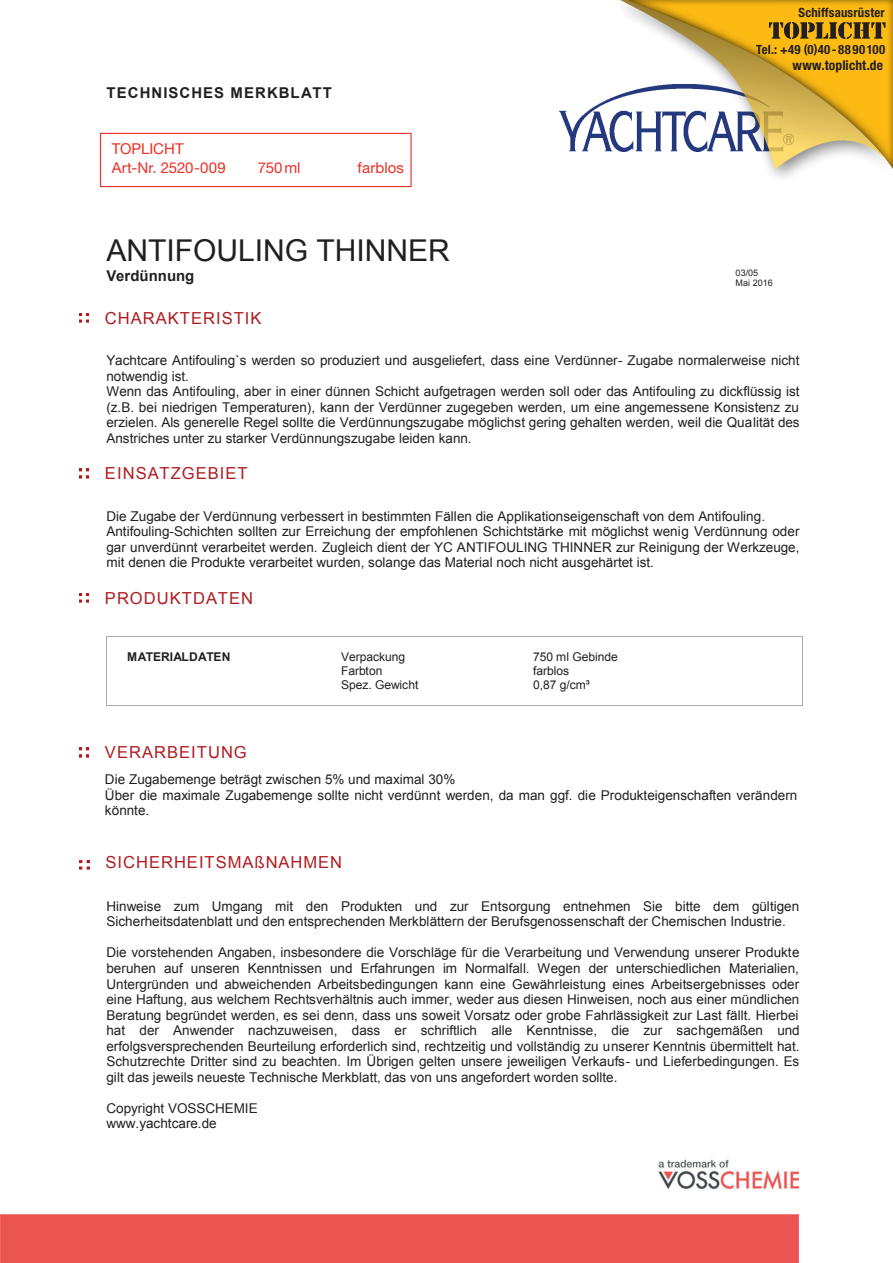
<style>
.page{position:relative;width:893px;height:1263px;background:#fff}
.page>*{position:absolute;margin:0;border:0;box-sizing:border-box;transform-origin:0 0}
.t1{font:30px "Arial";color:#231f20}
.t2{font:16.5px "Arial";letter-spacing:.06em;color:#ae1d21}
.t3{font:15px/19.2px "Helvetica Neue LTW1 G";letter-spacing:.005em;color:#ee2e24}
.t4{font:700 15px "Arial";letter-spacing:.065em;color:#231f20}
.t5{font:700 15px "Arial";color:#231f20}
.t6{font:13.5px/15.6px "Arial";letter-spacing:.005em;color:#231f20}
.t7{font:700 condensed 13.5px "Helvetica Neue LTW1 G";letter-spacing:.01em;color:#231f20}
.t8{font:700 condensed 12.75px "Helvetica Neue LTW1 G";letter-spacing:.015em;color:#231f20}
.t9{font:12px "Arial";letter-spacing:-.005em;color:#231f20}
.t10{font:700 12px "Arial";color:#231f20}
.t11{font:9px/10.2px "Arial";letter-spacing:.005em;color:#231f20}
</style>
<div class="page">
<img style="left:0;top:1159px;width:799px;height:104px">
<img style="left:560px;top:97px;width:53px;height:55px">
<svg style="left:79px;top:313px;width:10px;height:10px"></svg>
<svg style="left:79px;top:469px;width:10px;height:9px"></svg>
<svg style="left:79px;top:593px;width:10px;height:10px"></svg>
<hr style="left:107px;top:636px;width:226px;height:1px;background:#a8a9ad">
<hr style="left:334px;top:636px;width:191px;height:1px;background:#a8a9ad">
<hr style="left:526px;top:636px;width:276px;height:1px;background:#a8a9ad">
<svg style="left:106px;top:636px;width:1px;height:70px"></svg>
<hr style="left:107px;top:705px;width:226px;height:1px;background:#a8a9ad">
<hr style="left:333px;top:705px;width:192px;height:1px;background:#a8a9ad">
<hr style="left:525px;top:705px;width:277px;height:1px;background:#a8a9ad">
<svg style="left:802px;top:636px;width:1px;height:70px"></svg>
<svg style="left:79px;top:748px;width:10px;height:9px"></svg>
<svg style="left:80px;top:860px;width:9px;height:10px"></svg>
<div style="left:613px;top:0;width:280px;height:185px;background:#231f20;opacity:.7"></div>
<svg style="left:620px;top:0;width:273px;height:169px"></svg>
<svg style="left:769px;top:22px;width:116px;height:17px;background:#876619"></svg>
<div style="left:100px;top:133px;width:312px;height:54px;border:1px solid #ee2e24"></div>
<p class="t8" style="left:798px;top:5px;width:88px">Schiffsausrüster</p>
<p class="t4" style="left:106px;top:83px;width:227px">TECHNISCHES MERKBLATT</p>
<p class="t3" style="left:112px;top:139px;width:116px">TOPLICHT<br>Art-Nr. 2520-009</p>
<p class="t3" style="left:258px;top:158px;width:44px">750ml</p>
<p class="t3" style="left:358px;top:158px;width:48px">farblos</p>
<p class="t8" style="left:756px;top:42px;width:130px">Tel.: +49 (0)40-8890100</p>
<p class="t7" style="left:792px;top:57px;width:92px">www.toplicht.de</p>
<h1 class="t1" style="left:106px;top:230px;width:345px">ANTIFOULING THINNER</h1>
<p class="t5" style="left:106px;top:266px;width:90px">Verdünnung</p>
<p class="t11" style="left:736px;top:268px;width:39px">03/05<br>Mai 2016</p>
<p class="t2" style="left:105px;top:307px;width:158px">CHARAKTERISTIK</p>
<p class="t6" style="left:106px;top:353px;width:695px">Yachtcare Antifouling`s werden so produziert und ausgeliefert, dass eine Verdünner- Zugabe normalerweise nicht notwendig ist.<br>Wenn das Antifouling, aber in einer dünnen Schicht aufgetragen werden soll oder das Antifouling zu dickflüssig ist (z.B. bei niedrigen Temperaturen), kann der Verdünner zugegeben werden, um eine angemessene Konsistenz zu erzielen. Als generelle Regel sollte die Verdünnungszugabe möglichst gering gehalten werden, weil die Qualität des Anstriches unter zu starker Verdünnungszugabe leiden kann.</p>
<p class="t2" style="left:105px;top:463px;width:144px">EINSATZGEBIET</p>
<p class="t6" style="left:106px;top:508px;width:695px">Die Zugabe der Verdünnung verbessert in bestimmten Fällen die Applikationseigenschaft von dem Antifouling.<br>Antifouling-Schichten sollten zur Erreichung der empfohlenen Schichtstärke mit möglichst wenig Verdünnung oder gar unverdünnt verarbeitet werden. Zugleich dient der YC ANTIFOULING THINNER zur Reinigung der Werkzeuge, mit denen die Produkte verarbeitet wurden, solange das Material noch nicht ausgehärtet ist.</p>
<p class="t2" style="left:105px;top:587px;width:150px">PRODUKTDATEN</p>
<p class="t10" style="left:127px;top:649px;width:105px">MATERIALDATEN</p>
<p class="t9" style="left:341px;top:649px;width:66px">Verpackung</p>
<p class="t9" style="left:533px;top:649px;width:86px">750 ml Gebinde</p>
<p class="t9" style="left:341px;top:663px;width:43px">Farbton</p>
<p class="t9" style="left:533px;top:663px;width:38px">farblos</p>
<p class="t9" style="left:341px;top:677px;width:79px">Spez. Gewicht</p>
<p class="t9" style="left:533px;top:677px;width:58px">0,87 g/cm³</p>
<p class="t2" style="left:105px;top:742px;width:143px">VERARBEITUNG</p>
<p class="t6" style="left:105px;top:772px;width:694px">Die Zugabemenge beträgt zwischen 5% und maximal 30%<br>Über die maximale Zugabemenge sollte nicht verdünnt werden, da man ggf. die Produkteigenschaften verändern könnte.</p>
<p class="t2" style="left:105px;top:851px;width:238px">SICHERHEITSMAßNAHMEN</p>
<p class="t6" style="left:106px;top:899px;width:694px">Hinweise zum Umgang mit den Produkten und zur Entsorgung entnehmen Sie bitte dem gültigen<br>Sicherheitsdatenblatt und den entsprechenden Merkblättern der Berufsgenossenschaft der Chemischen Industrie.</p>
<p class="t6" style="left:106px;top:945px;width:695px;text-align:justify">Die vorstehenden Angaben, insbesondere die Vorschläge für die Verarbeitung und Verwendung unserer Produkte beruhen auf unseren Kenntnissen und Erfahrungen im Normalfall. Wegen der unterschiedlichen Materialien, Untergründen und abweichenden Arbeitsbedingungen kann eine Gewährleistung eines Arbeitsergebnisses oder eine Haftung, aus welchem Rechtsverhältnis auch immer, weder aus diesen Hinweisen, noch aus einer mündlichen Beratung begründet werden, es sei denn, dass uns soweit Vorsatz oder grobe Fahrlässigkeit zur Last fällt. Hierbei hat der Anwender nachzuweisen, dass er schriftlich alle Kenntnisse, die zur sachgemäßen und erfolgsversprechenden Beurteilung erforderlich sind, rechtzeitig und vollständig zu unserer Kenntnis übermittelt hat.<br>Schutzrechte Dritter sind zu beachten. Im Übrigen gelten unsere jeweiligen Verkaufs- und Lieferbedingungen. Es gilt das jeweils neueste Technische Merkblatt, das von uns angefordert worden sollte.</p>
<p class="t6" style="left:106px;top:1100px;width:153px">Copyright VOSSCHEMIE www.yachtcare.de</p>
</div>
